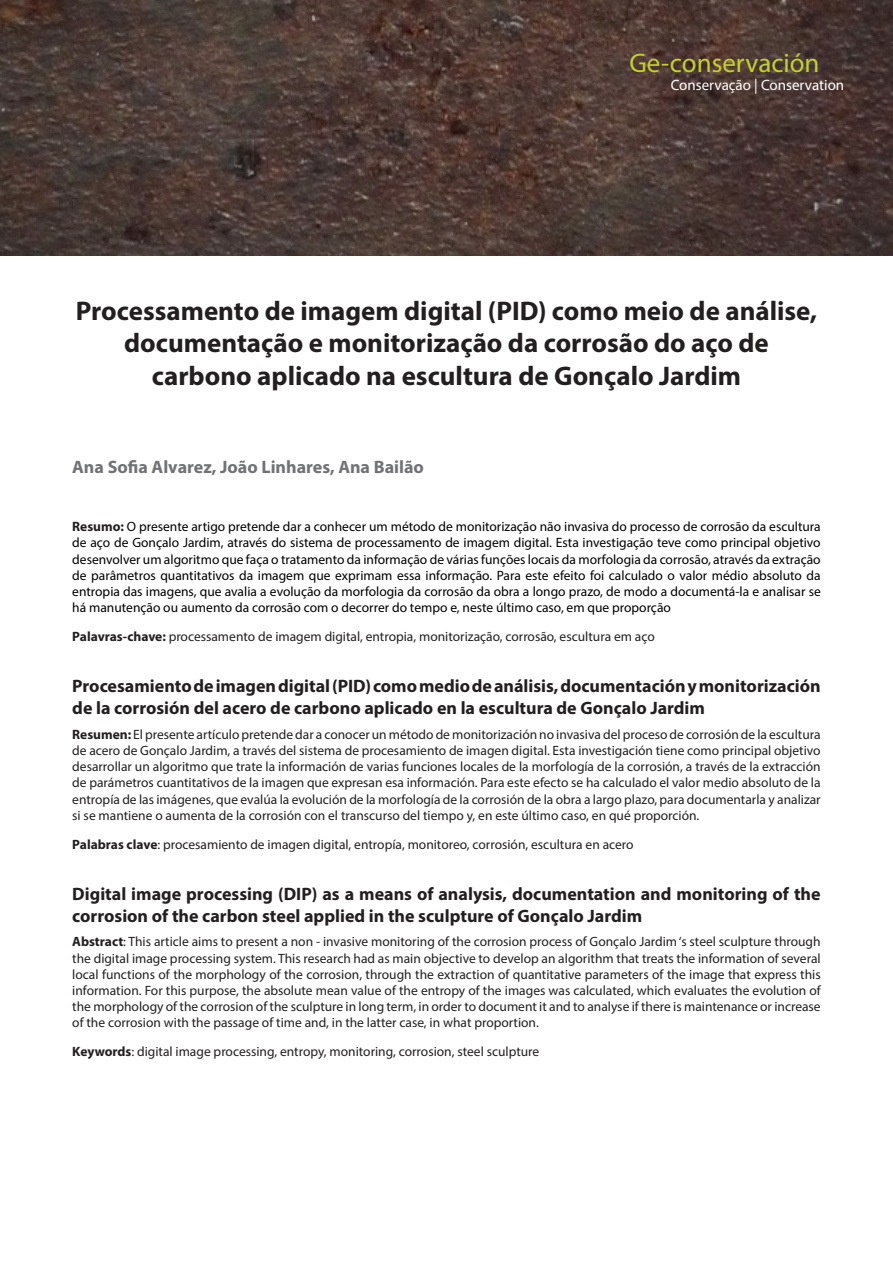
<style>
.page{position:relative;width:893px;height:1263px;background:#fff}
.page>*{position:absolute;margin:0;border:0;box-sizing:border-box;transform-origin:0 0}
.Encabezado_del_artíc{font:700 27px/32.4px "Myriad Pro";color:#231f20;text-align:center}
.Tipo_de_texto{font:27px "Myriad Pro";color:#c3cf2f}
.negrita_titulito{font:700 18px/21.6px "Myriad Pro";color:#231f20}
.Nombre_del_autor{font:700 18px "Myriad Pro";color:#717275}
.Tipo_de_texto-2{font:15px "Myriad Pro";color:#fff}
.Nombre_del_autor-2{font:13.5px/16.2px "Myriad Pro";color:#231f20;text-align:justify}
.Nombre_del_autor-3{font:13.5px/16.2px "Myriad Pro";color:#000;text-align:justify}
.s1{font-weight:700;color:#231f20}
.s2{font-weight:700}
</style>
<div class="page">
<img style="left:0;top:0;width:893px;height:255px">
<p class="Tipo_de_texto" style="left:629px;top:46px;width:192px">Ge-conservación</p>
<p class="Tipo_de_texto-2" style="left:671px;top:76px;width:175px">Conservação | Conservation</p>
<p class="Encabezado_del_artíc" style="left:76px;top:294px;width:743px">Processamento de imagem digital (PID) como meio de análise, documentação e monitorização da corrosão do aço de carbono aplicado na escultura de Gonçalo Jardim</p>
<p class="Nombre_del_autor" style="left:72px;top:455px;width:353px">Ana Sofia Alvarez, João Linhares, Ana Bailão</p>
<p class="Nombre_del_autor-3" style="left:72px;top:518px;width:750px"><span class="s1">Resumo:</span> O presente artigo pretende dar a conhecer um método de monitorização não invasiva do processo de corrosão da escultura de aço de Gonçalo Jardim, através do sistema de processamento de imagem digital. Esta investigação teve como principal objetivo desenvolver um algoritmo que faça o tratamento da informação de várias funções locais da morfologia da corrosão, através da extração de parâmetros quantitativos da imagem que exprimam essa informação. Para este efeito foi calculado o valor médio absoluto da entropia das imagens, que avalia a evolução da morfologia da corrosão da obra a longo prazo, de modo a documentá-la e analisar se há manutenção ou aumento da corrosão com o decorrer do tempo e, neste último caso, em que proporção</p>
<p class="Nombre_del_autor-2" style="left:72px;top:628px;width:584px"><span class="s2">Palavras-chave:</span> processamento de imagem digital, entropia, monitorização, corrosão, escultura em aço</p>
<p class="negrita_titulito" style="left:72px;top:675px;width:750px">Procesamiento de imagen digital (PID) como medio de análisis, documentación y monitorización de la corrosión del acero de carbono aplicado en la escultura de Gonçalo Jardim</p>
<p class="Nombre_del_autor-2" style="left:72px;top:726px;width:750px"><span class="s2">Resumen:</span> El presente artículo pretende dar a conocer un método de monitorización no invasiva del proceso de corrosión de la escultura de acero de Gonçalo Jardim, a través del sistema de procesamiento de imagen digital. Esta investigación tiene como principal objetivo desarrollar un algoritmo que trate la información de varias funciones locales de la morfología de la corrosión, a través de la extracción de parámetros cuantitativos de la imagen que expresan esa información. Para este efecto se ha calculado el valor medio absoluto de la entropía de las imágenes, que evalúa la evolución de la morfología de la corrosión de la obra a largo plazo, para documentarla y analizar si se mantiene o aumenta de la corrosión con el transcurso del tiempo y, en este último caso, en qué proporción.</p>
<p class="Nombre_del_autor-2" style="left:72px;top:836px;width:563px"><span class="s2">Palabras clave</span>: procesamiento de imagen digital, entropía, monitoreo, corrosión, escultura en acero</p>
<p class="negrita_titulito" style="left:72px;top:883px;width:750px">Digital image processing (DIP) as a means of analysis, documentation and monitoring of the corrosion of the carbon steel applied in the sculpture of Gonçalo Jardim</p>
<p class="Nombre_del_autor-2" style="left:72px;top:933px;width:750px"><span class="s2">Abstract</span>: This article aims to present a non - invasive monitoring of the corrosion process of Gonçalo Jardim ‘s steel sculpture through the digital image processing system. This research had as main objective to develop an algorithm that treats the information of several local functions of the morphology of the corrosion, through the extraction of quantitative parameters of the image that express this information. For this purpose, the absolute mean value of the entropy of the images was calculated, which evaluates the evolution of the morphology of the corrosion of the sculpture in long term, in order to document it and to analyse if there is maintenance or increase of the corrosion with the passage of time and, in the latter case, in what proportion.</p>
<p class="Nombre_del_autor-2" style="left:72px;top:1043px;width:469px"><span class="s2">Keywords</span>: digital image processing, entropy, monitoring, corrosion, steel sculpture</p>
</div>
